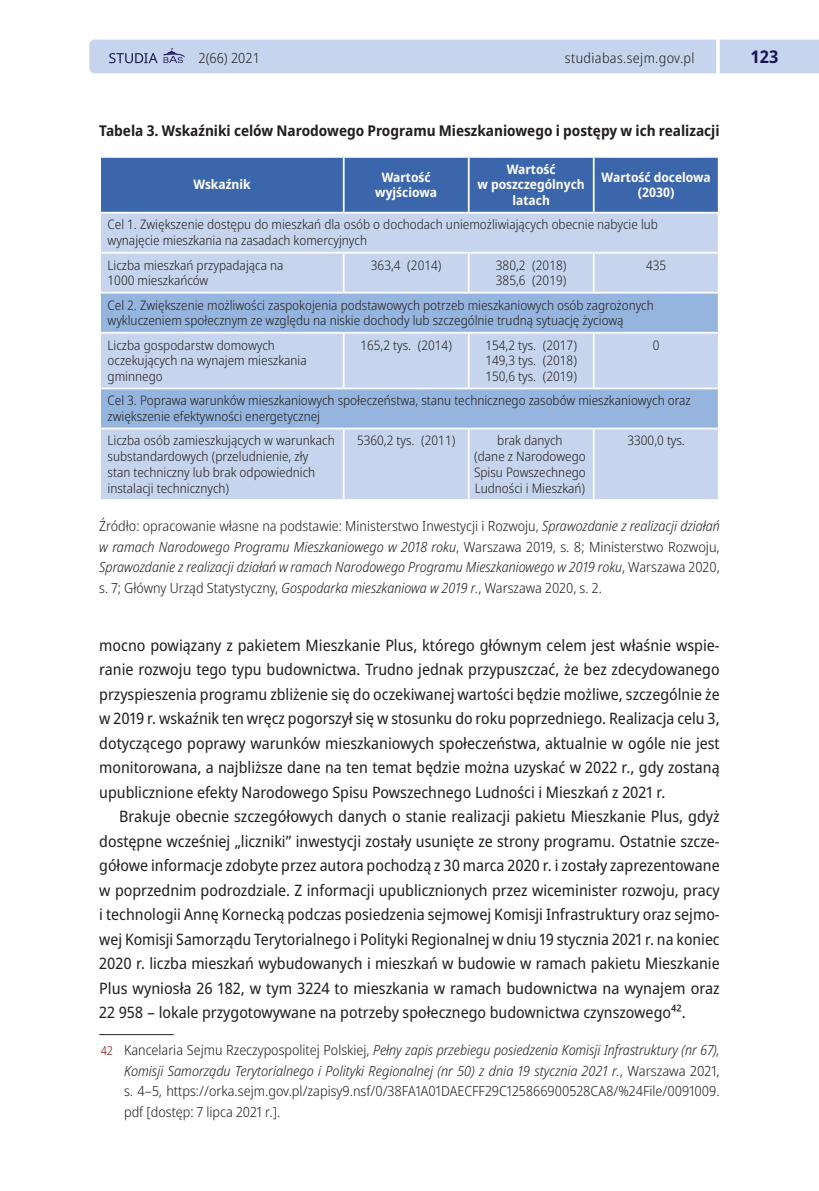
<style>
.page{position:relative;width:819px;height:1191px;background:#fff}
.page>*{position:absolute;margin:0;border:0;box-sizing:border-box;transform-origin:0 0}
.t1{font:700 semi-condensed 17.5px "Noto Sans";color:#1b1455}
.t2{font:semi-condensed 15.75px/24.5px "Noto Sans";color:#231f20;text-align:justify}
.t3{font:700 semi-condensed 14.88px "Noto Sans";color:#231f20}
.t4{font:italic 300 semi-condensed 14px/20.5px "Noto Sans";color:#231f20;text-align:justify}
.t5{font:300 semi-condensed 14px/20.5px "Noto Sans";color:#231f20;text-align:justify}
.t6{font:300 semi-condensed 14px "Noto Sans";letter-spacing:.025em;color:#231f20}
.t7{font:300 semi-condensed 13.12px/15.8px "Noto Sans";color:#231f20}
.t8{font:700 semi-condensed 13.12px/15.8px "Noto Sans";color:#fff;text-align:center}
.s1{font-style:normal}
.s2{font-size:12.25px;color:#850e11}
.s3{font-style:italic}
</style>
<div class="page">
<div style="left:89px;top:40px;width:730px;height:33px;background:#c6d5ed"></div>
<hr style="left:716px;top:0;width:3px;height:112px;background:#fff">
<div style="left:101px;top:158px;width:616px;height:54px;background:#3c66ac"></div>
<div style="left:101px;top:213px;width:616px;height:286px;background:#c6d5ed"></div>
<svg style="left:101px;top:293px;width:616px;height:134px;background:#aac2e4"></svg>
<hr style="left:343px;top:158px;width:1px;height:54px;background:#fff">
<hr style="left:468px;top:158px;width:1px;height:54px;background:#fff">
<hr style="left:592px;top:158px;width:2px;height:54px;background:#fff">
<hr style="left:99px;top:252px;width:245px;height:1px;background:#fff">
<hr style="left:344px;top:252px;width:124px;height:1px;background:#fff">
<hr style="left:343px;top:253px;width:1px;height:39px;background:#fff">
<hr style="left:468px;top:252px;width:125px;height:1px;background:#fff">
<hr style="left:468px;top:253px;width:1px;height:39px;background:#fff">
<hr style="left:593px;top:252px;width:126px;height:1px;background:#fff">
<hr style="left:592px;top:253px;width:2px;height:39px;background:#fff">
<hr style="left:343px;top:333px;width:1px;height:54px;background:#fff">
<hr style="left:468px;top:333px;width:1px;height:54px;background:#fff">
<hr style="left:592px;top:333px;width:2px;height:54px;background:#fff">
<hr style="left:343px;top:429px;width:1px;height:70px;background:#fff">
<hr style="left:468px;top:429px;width:1px;height:70px;background:#fff">
<hr style="left:592px;top:429px;width:2px;height:70px;background:#fff">
<hr style="left:99px;top:292px;width:245px;height:1px;background:#fff">
<hr style="left:344px;top:292px;width:124px;height:1px;background:#fff">
<hr style="left:468px;top:292px;width:125px;height:1px;background:#fff">
<hr style="left:593px;top:292px;width:126px;height:1px;background:#fff">
<hr style="left:99px;top:332px;width:245px;height:1px;background:#fff">
<hr style="left:344px;top:332px;width:124px;height:1px;background:#fff">
<hr style="left:468px;top:332px;width:125px;height:1px;background:#fff">
<hr style="left:593px;top:332px;width:126px;height:1px;background:#fff">
<hr style="left:99px;top:387px;width:245px;height:2px;background:#fff">
<hr style="left:344px;top:387px;width:124px;height:2px;background:#fff">
<hr style="left:468px;top:387px;width:125px;height:2px;background:#fff">
<hr style="left:593px;top:387px;width:126px;height:2px;background:#fff">
<hr style="left:99px;top:427px;width:245px;height:2px;background:#fff">
<hr style="left:344px;top:427px;width:124px;height:2px;background:#fff">
<hr style="left:468px;top:427px;width:125px;height:2px;background:#fff">
<hr style="left:593px;top:427px;width:126px;height:2px;background:#fff">
<hr style="left:99px;top:1034px;width:75px;height:1px;background:#231f20">
<p class="t5" style="left:198px;top:48px;width:63px">2(66) 2021</p>
<p class="t6" style="left:565px;top:48px;width:131px">studiabas.sejm.gov.pl</p>
<p class="t1" style="left:750px;top:44px;width:30px">123</p>
<p class="t3" style="left:99px;top:120px;width:622px">Tabela 3. Wskaźniki celów Narodowego Programu Mieszkaniowego i postępy w ich realizacji</p>
<p class="t8" style="left:193px;top:177px;width:59px">Wskaźnik</p>
<p class="t8" style="left:375px;top:169px;width:63px">Wartość wyjściowa</p>
<p class="t8" style="left:477px;top:161px;width:109px">Wartość<br>w poszczególnych latach</p>
<p class="t8" style="left:601px;top:169px;width:111px">Wartość docelowa (2030)</p>
<p class="t7" style="left:108px;top:217px;width:552px">Cel 1. Zwiększenie dostępu do mieszkań dla osób o dochodach uniemożliwiających obecnie nabycie lub wynajęcie mieszkania na zasadach komercyjnych</p>
<p class="t7" style="left:108px;top:257px;width:177px">Liczba mieszkań przypadająca na<br>1000 mieszkańców</p>
<p class="t7" style="left:371px;top:257px;width:72px">363,4 (2014)</p>
<p class="t7" style="left:496px;top:257px;width:72px">380,2 (2018)<br>385,6 (2019)</p>
<p class="t7" style="left:646px;top:257px;width:22px">435</p>
<p class="t7" style="left:108px;top:297px;width:547px">Cel 2. Zwiększenie możliwości zaspokojenia podstawowych potrzeb mieszkaniowych osób zagrożonych wykluczeniem społecznym ze względu na niskie dochody lub szczególnie trudną sytuację życiową</p>
<p class="t7" style="left:108px;top:337px;width:201px">Liczba gospodarstw domowych oczekujących na wynajem mieszkania gminnego</p>
<p class="t7" style="left:360px;top:337px;width:93px">165,2 tys. (2014)</p>
<p class="t7" style="left:485px;top:337px;width:93px;text-align:justify">154,2 tys. (2017)<br>149,3 tys. (2018)<br>150,6 tys. (2019)</p>
<p class="t7" style="left:652px;top:337px;width:8px">0</p>
<p class="t7" style="left:108px;top:393px;width:584px">Cel 3. Poprawa warunków mieszkaniowych społeczeństwa, stanu technicznego zasobów mieszkaniowych oraz zwiększenie efektywności energetycznej</p>
<p class="t7" style="left:108px;top:433px;width:228px">Liczba osób zamieszkujących w warunkach substandardowych (przeludnienie, zły<br>stan techniczny lub brak odpowiednich instalacji technicznych)</p>
<p class="t7" style="left:357px;top:433px;width:100px">5360,2 tys. (2011)</p>
<p class="t7" style="left:474px;top:433px;width:113px;text-align:center">brak danych<br>(dane z Narodowego<br>Spisu Powszechnego<br>Ludności i Mieszkań)</p>
<p class="t7" style="left:627px;top:433px;width:59px">3300,0 tys.</p>
<p class="t4" style="left:99px;top:516px;width:622px"><span class="s1">Źródło: opracowanie własne na podstawie: Ministerstwo Inwestycji i Rozwoju,</span> Sprawozdanie z realizacji działań w ramach Narodowego Programu Mieszkaniowego w 2018 roku<span class="s1">, Warszawa 2019, s. 8; Ministerstwo Rozwoju, </span>Sprawozdanie z realizacji działań w ramach Narodowego Programu Mieszkaniowego w 2019 roku<span class="s1">, Warszawa 2020, s. 7; Główny Urząd Statystyczny,</span> Gospodarka mieszkaniowa w 2019 r.<span class="s1">, Warszawa 2020, s. 2.</span></p>
<p class="t2" style="left:99px;top:633px;width:622px">mocno powiązany z pakietem Mieszkanie Plus, którego głównym celem jest właśnie wspie&shy;ranie rozwoju tego typu budownictwa. Trudno jednak przypuszczać, że bez zdecydowanego przyspieszenia programu zbliżenie się do oczekiwanej wartości będzie możliwe, szczególnie że w 2019 r. wskaźnik ten wręcz pogorszył się w stosunku do roku poprzedniego. Realizacja celu 3, dotyczącego poprawy warunków mieszkaniowych społeczeństwa, aktualnie w ogóle nie jest monitorowana, a najbliższe dane na ten temat będzie można uzyskać w 2022 r., gdy zostaną upublicznione efekty Narodowego Spisu Powszechnego Ludności i Mieszkań z 2021 r.</p>
<p class="t2" style="left:99px;top:805px;width:622px;text-indent:20px">Brakuje obecnie szczegółowych danych o stanie realizacji pakietu Mieszkanie Plus, gdyż dostępne wcześniej „liczniki” inwestycji zostały usunięte ze strony programu. Ostatnie szcze&shy;gółowe informacje zdobyte przez autora pochodzą z 30 marca 2020 r. i zostały zaprezentowane w poprzednim podrozdziale. Z informacji upublicznionych przez wiceminister rozwoju, pracy i technologii Annę Kornecką podczas posiedzenia sejmowej Komisji Infrastruktury oraz sejmo&shy;wej Komisji Samorządu Terytorialnego i Polityki Regionalnej w dniu 19 stycznia 2021 r. na koniec 2020 r. liczba mieszkań wybudowanych i mieszkań w budowie w ramach pakietu Mieszkanie Plus wyniosła 26 182, w tym 3224 to mieszkania w ramach budownictwa na wynajem oraz 22 958 – lokale przygotowywane na potrzeby społecznego budownictwa czynszowego42.</p>
<p class="t5" style="left:124px;top:1040px;width:597px;text-indent:-23px"><span class="s2">42</span> Kancelaria Sejmu Rzeczypospolitej Polskiej, <span class="s3">Pełny zapis przebiegu posiedzenia Komisji Infrastruktury (nr 67), Komisji Samorządu Terytorialnego i Polityki Regionalnej (nr 50) z dnia 19 stycznia 2021 r.</span>, Warszawa 2021, s. 4–5, https://orka.sejm.gov.pl/zapisy9.nsf/0/38FA1A01DAECFF29C125866900528CA8/%24File/0091009. pdf [dostęp: 7 lipca 2021 r.].</p>
</div>
